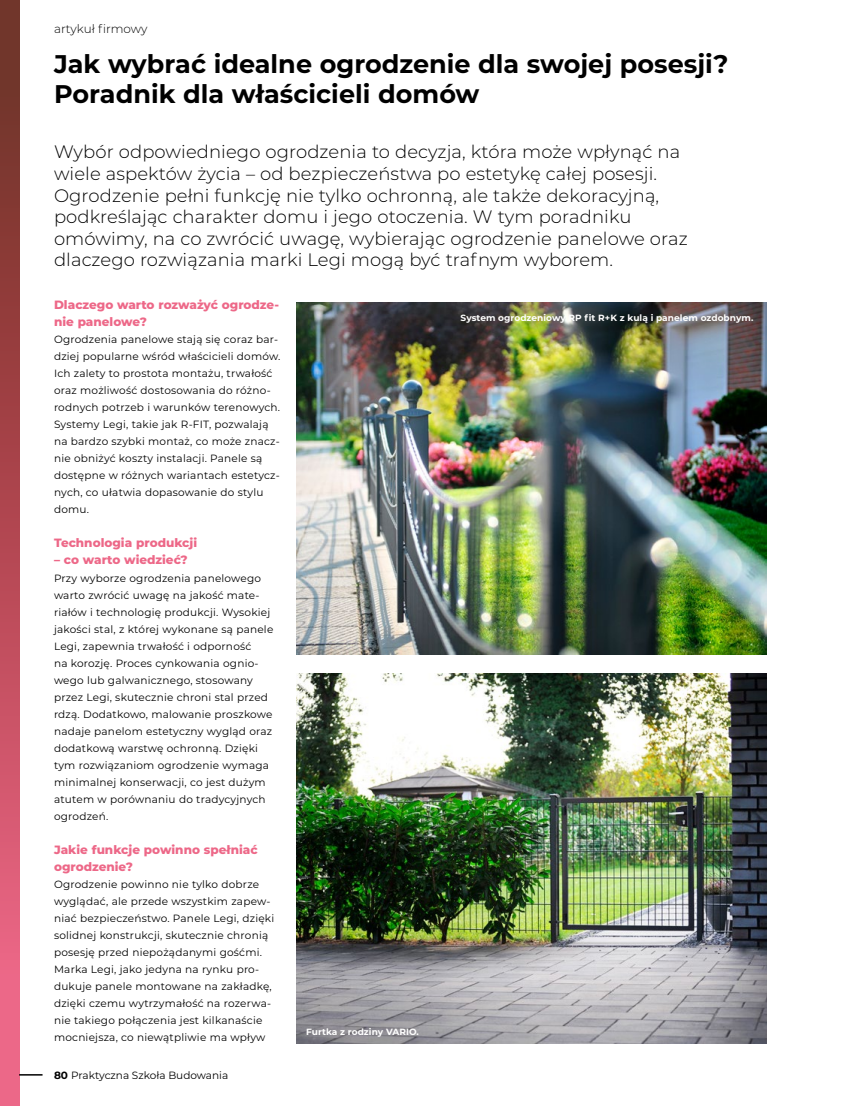
<style>
.page{position:relative;width:851px;height:1106px;background:#fff}
.page>*{position:absolute;margin:0;border:0;box-sizing:border-box;transform-origin:0 0}
.t1{font:700 25.5px/30.6px "Montserrat";color:#000}
.t2{font:300 18px/21.6px "Montserrat";letter-spacing:.005em;color:#000}
.t3{font:800 12px/17px "Montserrat";color:#ed6888}
.t4{font:300 12px "Montserrat";color:#000}
.t5{font:10.5px/17px "Montserrat";letter-spacing:.02em;color:#000}
.t6{font:10.5px "Montserrat";color:#000}
.t7{font:700 9px "Montserrat";letter-spacing:.005em;color:#fff}
.s1{font-weight:700}
</style>
<div class="page">
<div style="left:0;top:0;width:19px;height:1106px;background:linear-gradient(to bottom,#6b2d1f,#fa6a8e)"></div>
<svg style="left:19px;top:1074px;width:24px;height:1px"></svg>
<img style="left:296px;top:302px;width:470px;height:352px">
<img style="left:296px;top:673px;width:470px;height:370px">
<p class="t4" style="left:54px;top:20px;width:95px">artykuł firmowy</p>
<h1 class="t1" style="left:54px;top:47px;width:676px">Jak wybrać idealne ogrodzenie dla swojej posesji?<br>Poradnik dla właścicieli domów</h1>
<p class="t2" style="left:54px;top:140px;width:635px">Wybór odpowiedniego ogrodzenia to decyzja, która może wpłynąć na wiele aspektów życia – od bezpieczeństwa po estetykę całej posesji.<br>Ogrodzenie pełni funkcję nie tylko ochronną, ale także dekoracyjną, podkreślając charakter domu i jego otoczenia. W tym poradniku omówimy, na co zwrócić uwagę, wybierając ogrodzenie panelowe oraz dlaczego rozwiązania marki Legi mogą być trafnym wyborem.</p>
<p class="t3" style="left:54px;top:296px;width:226px">Dlaczego warto rozważyć ogrodze&shy;nie panelowe?</p>
<p class="t5" style="left:54px;top:331px;width:228px">Ogrodzenia panelowe stają się coraz bar&shy;dziej popularne wśród właścicieli domów.<br>Ich zalety to prostota montażu, trwałość oraz możliwość dostosowania do różno&shy;rodnych potrzeb i warunków terenowych.<br>Systemy Legi, takie jak R-FIT, pozwalają na bardzo szybki montaż, co może znacz&shy;nie obniżyć koszty instalacji. Panele są dostępne w różnych wariantach estetycz&shy;nych, co ułatwia dopasowanie do stylu domu.</p>
<p class="t3" style="left:54px;top:534px;width:145px">Technologia produkcji</p>
<p class="t3" style="left:54px;top:551px;width:135px">– co warto wiedzieć?</p>
<p class="t5" style="left:54px;top:569px;width:221px">Przy wyborze ogrodzenia panelowego warto zwrócić uwagę na jakość mate&shy;riałów i technologię produkcji. Wysokiej jakości stal, z której wykonane są panele Legi, zapewnia trwałość i odporność<br>na korozję. Proces cynkowania ognio&shy;wego lub galwanicznego, stosowany przez Legi, skutecznie chroni stal przed rdzą. Dodatkowo, malowanie proszkowe nadaje panelom estetyczny wygląd oraz dodatkową warstwę ochronną. Dzięki tym rozwiązaniom ogrodzenie wymaga minimalnej konserwacji, co jest dużym atutem w porównaniu do tradycyjnych ogrodzeń.</p>
<p class="t3" style="left:54px;top:840px;width:205px">Jakie funkcje powinno spełniać ogrodzenie?</p>
<p class="t5" style="left:54px;top:875px;width:222px">Ogrodzenie powinno nie tylko dobrze wyglądać, ale przede wszystkim zapew&shy;niać bezpieczeństwo. Panele Legi, dzięki solidnej konstrukcji, skutecznie chronią posesję przed niepożądanymi gośćmi.<br>Marka Legi, jako jedyna na rynku pro&shy;dukuje panele montowane na zakładkę, dzięki czemu wytrzymałość na rozerwa&shy;nie takiego połączenia jest kilkanaście mocniejsza, co niewątpliwie ma wpływ</p>
<p class="t6" style="left:54px;top:1067px;width:176px"><span class="s1">80</span> Praktyczna Szkoła Budowania</p>
<p class="t7" style="left:306px;top:1025px;width:114px">Furtka z rodziny VARIO.</p>
<p class="t7" style="left:460px;top:311px;width:294px">System ogrodzeniowy RP fit R+K z kulą i panelem ozdobnym.</p>
</div>
